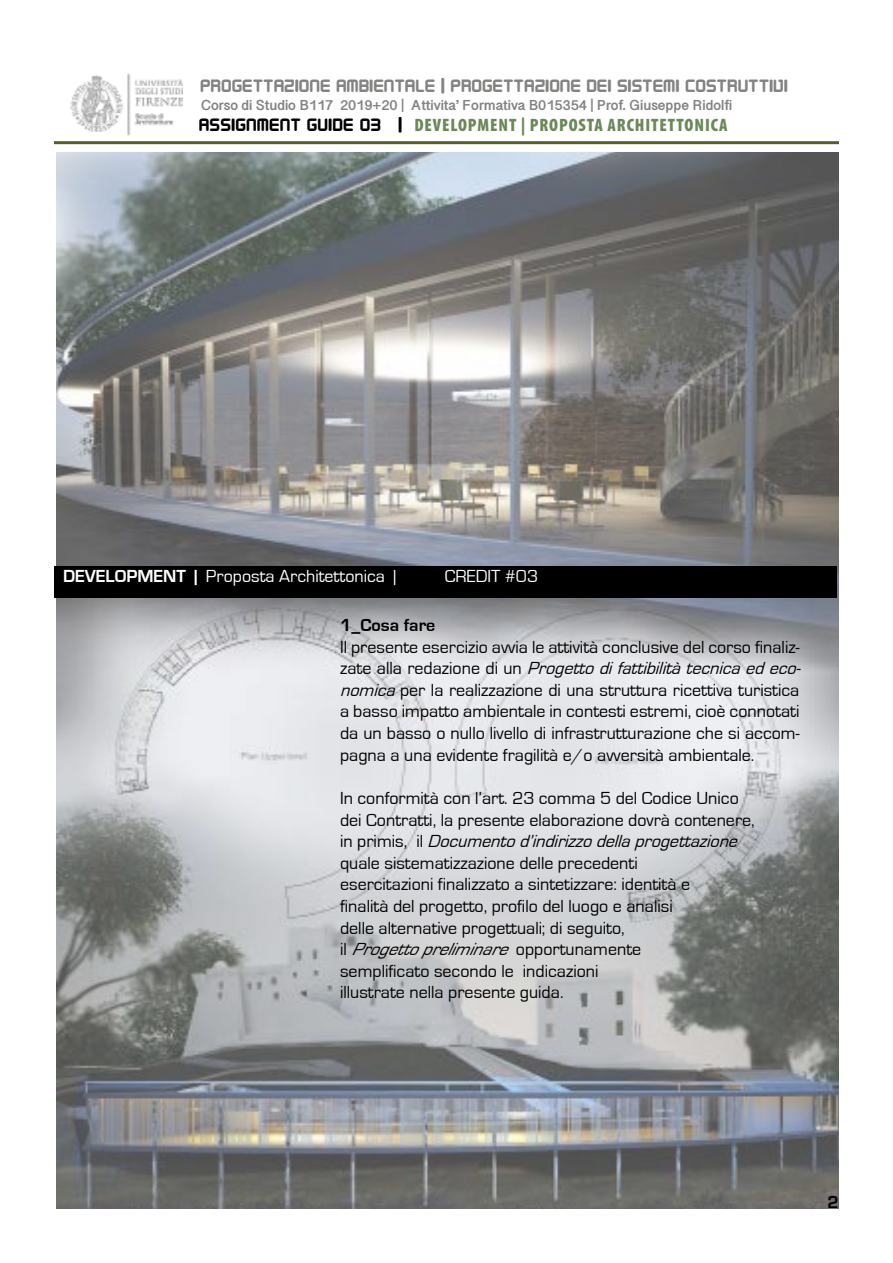
<style>
.page{position:relative;width:893px;height:1263px;background:#fff}
.page>*{position:absolute;margin:0;border:0;box-sizing:border-box;transform-origin:0 0}
.t1{font:18px/21.6px "Eurostile";color:#000}
.t2{font:18px "Designer Block";letter-spacing:.04em;color:#838382}
.t3{font:900 condensed 18px "Myriad Pro";letter-spacing:.05em;color:#6a8958}
.t4{font:18px "Eurostile";color:#fff}
.t5{font:700 18px "Eurostile";color:#000}
.t6{font:700 12px "Gujarati Sangam MN";color:#838382}
.s1{font-family:"Designer Block";font-weight:400;font-stretch:normal;color:#000}
.s2{font-weight:700}
.s3{font-style:italic}
</style>
<div class="page">
<img style="left:70px;top:73px;width:112px;height:63px">
<hr style="left:54px;top:141px;width:785px;height:3px;background:#565f28">
<img style="left:56px;top:152px;width:783px;height:1057px">
<div style="left:54px;top:566px;width:782px;height:31px;background:#000"></div>
<p class="t2" style="left:201px;top:74px;width:589px">PROGETTAZIONE AMBIENTALE | PROGETTAZIONE DEI SISTEMI COSTRUTTIVI</p>
<p class="t6" style="left:201px;top:99px;width:533px">Corso di Studio B117 2019+20 | Attivita’ Formativa B015354 | Prof. Giuseppe Ridolfi</p>
<p class="t3" style="left:200px;top:115px;width:530px"><span class="s1">ASSIGNMENT GUIDE 03 |</span> DEVELOPMENT | PROPOSTA ARCHITETTONICA</p>
<p class="t4" style="left:63px;top:566px;width:334px"><span class="s2">DEVELOPMENT |</span> Proposta Architettonica |</p>
<p class="t4" style="left:445px;top:566px;width:95px">CREDIT #03</p>
<p class="t5" style="left:340px;top:615px;width:97px">1_Cosa fare</p>
<p class="t1" style="left:340px;top:636px;width:466px">Il presente esercizio avvia le attività conclusive del corso finaliz&shy;z a t e a l l a r e d a z i o n e d i u n <span class="s3">Progettodifattibilitàtecnicaedeco&shy;nomica</span>per la realizzazione di una struttura ricettiva turistica a basso impatto ambientale in contesti estremi, cioè connotati da un basso o nullo livello di infrastrutturazione che si accom&shy;pagna a una evidente fragilità e/o avversità ambientale.</p>
<p class="t1" style="left:340px;top:787px;width:416px">In conformità con l’art. 23 comma 5 del Codice Unico dei Contratti, la presente elaborazione dovrà contenere, i n p r i m i s , i l <span class="s3">Documentod’indirizzodellaprogettazione </span>quale sistematizzazione delle precedenti<br>esercitazioni finalizzato a sintetizzare: identità e<br>finalità del progetto, profilo del luogo e analisi<br>delle alternative progettuali; di seguito,<br>i l <span class="s3">Progettopreliminare</span>o p p o r t u n a m e n t e<br>semplificato secondo le indicazioni<br>illustrate nella presente guida.</p>
<p class="t5" style="left:827px;top:1193px;width:13px">2</p>
</div>
